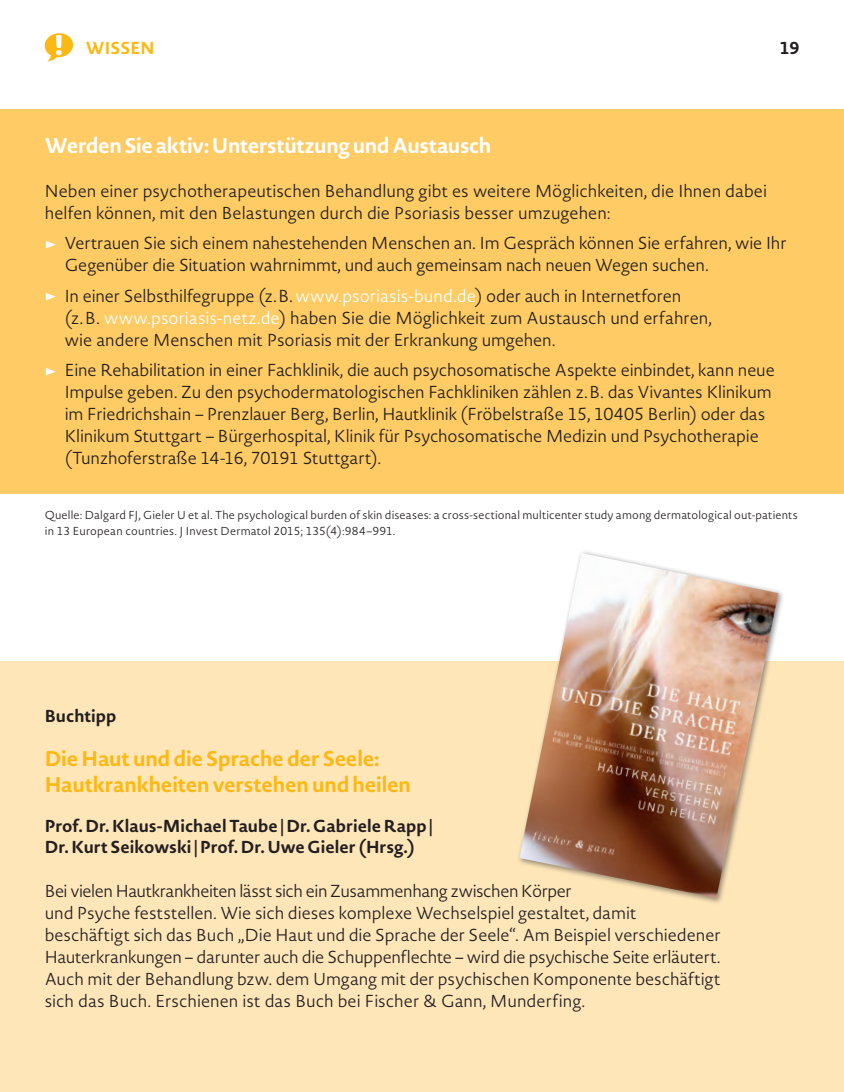
<style>
.page{position:relative;width:844px;height:1092px;background:#fff}
.page>*{position:absolute;margin:0;border:0;box-sizing:border-box;transform-origin:0 0}
.t1{font:700 21px/26.2px "Novel Sans Rd Pro";letter-spacing:-.01em;color:#fcb814}
.t2{font:700 21px "Novel Sans Rd Pro";letter-spacing:-.02em;color:#fff}
.t3{font:17.15px/21.9px "Novel Sans Light Matko";letter-spacing:-.01em;color:#231f20}
.t4{font:700 17.15px/21.9px "Novel Sans Rd Pro";color:#231f20}
.t5{font:700 17.15px "Novel Sans Rd Pro";letter-spacing:-.005em;color:#fcb814}
.t6{font:11.38px/15.8px "Novel Sans Light Matko";letter-spacing:.015em;color:#231f20}
.s1{color:#fff}
</style>
<div class="page">
<svg style="left:44px;top:33px;width:29px;height:29px"></svg>
<div style="left:0;top:109px;width:843px;height:385px;background:#fecb64"></div>
<div style="left:0;top:661px;width:843px;height:430px;background:#fee6b9"></div>
<div style="left:516px;top:549px;width:269px;height:355px;background:#231f20;opacity:.5"></div>
<img style="left:519px;top:553px;width:259px;height:345px">
<p class="t5" style="left:86px;top:35px;width:70px">WISSEN</p>
<p class="t4" style="left:779px;top:37px;width:21px">19</p>
<p class="t2" style="left:45px;top:130px;width:448px">Werden Sie aktiv: Unterstützung und Austausch</p>
<p class="t3" style="left:45px;top:179px;width:723px">Neben einer psychotherapeutischen Behandlung gibt es weitere Möglichkeiten, die Ihnen dabei helfen können, mit den Belastungen durch die Psoriasis besser umzugehen:</p>
<p class="t3" style="left:65px;top:232px;width:723px">Vertrauen Sie sich einem nahestehenden Menschen an. Im Gespräch können Sie erfahren, wie Ihr<br>Gegenüber die Situation wahrnimmt, und auch gemeinsam nach neuen Wegen suchen.</p>
<p class="t3" style="left:65px;top:284px;width:648px">In einer Selbsthilfegruppe (z.B.<span class="s1">www.psoriasis-bund.de</span>) oder auch in Internetforen (z.B. <span class="s1">www.psoriasis-netz.de</span>) haben Sie die Möglichkeit zum Austausch und erfahren, wie andere Menschen mit Psoriasis mit der Erkrankung umgehen.</p>
<p class="t3" style="left:65px;top:359px;width:711px">Eine Rehabilitation in einer Fachklinik, die auch psychosomatische Aspekte einbindet, kann neue Impulse geben. Zu den psychodermatologischen Fachkliniken zählen z.B. das Vivantes Klinikum im Friedrichshain – Prenzlauer Berg, Berlin, Hautklinik (Fröbelstraße 15, 10405 Berlin) oder das Klinikum Stuttgart – Bürgerhospital, Klinik für Psychosomatische Medizin und Psychotherapie (Tunzhoferstraße 14-16, 70191 Stuttgart).</p>
<p class="t6" style="left:45px;top:507px;width:754px">Quelle: Dalgard FJ, Gieler U et al. The psychological burden of skin diseases: a cross-sectional multicenter study among dermatological out-patients in 13 European countries. J Invest Dermatol 2015; 135(4):984–991.</p>
<p class="t4" style="left:45px;top:704px;width:73px">Buchtipp</p>
<p class="t1" style="left:45px;top:744px;width:368px">Die Haut und die Sprache der Seele:<br>Hautkrankheiten verstehen und heilen</p>
<p class="t4" style="left:45px;top:814px;width:389px">Prof. Dr. Klaus-Michael Taube | Dr. Gabriele Rapp |<br>Dr. Kurt Seikowski | Prof. Dr. Uwe Gieler (Hrsg.)</p>
<p class="t3" style="left:45px;top:879px;width:677px">Bei vielen Hautkrankheiten lässt sich ein Zusammenhang zwischen Körper<br>und Psyche feststellen. Wie sich dieses komplexe Wechselspiel gestaltet, damit beschäftigt sich das Buch „Die Haut und die Sprache der Seele“. Am Beispiel verschiedener Hauterkrankungen – darunter auch die Schuppenflechte – wird die psychische Seite erläutert.<br>Auch mit der Behandlung bzw. dem Umgang mit der psychischen Komponente beschäftigt sich das Buch. Erschienen ist das Buch bei Fischer &amp; Gann, Munderfing.</p>
</div>
